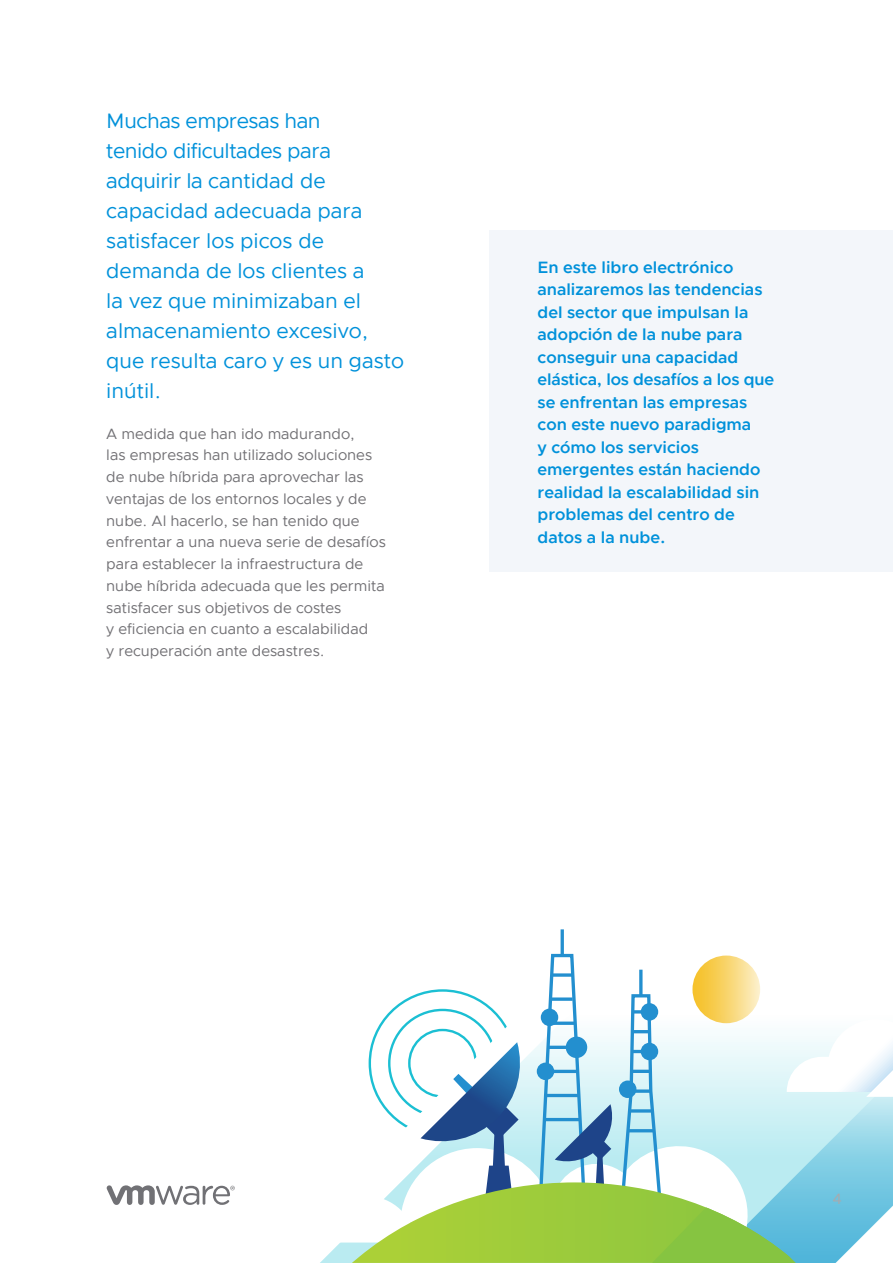
<style>
.page{position:relative;width:893px;height:1263px;background:#fff}
.page>*{position:absolute;margin:0;border:0;box-sizing:border-box;transform-origin:0 0}
.t1{font:21px/30px "Metropolis";color:#0091da}
.t2{font:600 16.5px/22.5px "Metropolis";color:#0091da}
.t3{font:15px/21.8px "Metropolis";color:#717074}
.t4{font:15px "Metropolis";color:#aaa9ac}
</style>
<div class="page">
<hr style="left:561px;top:929px;width:3px;height:26px;background:#238fcf">
<svg style="left:320px;top:952px;width:573px;height:311px"></svg>
<div style="left:489px;top:230px;width:404px;height:341px;background:#f3f6fa"></div>
<svg style="left:106px;top:1185px;width:129px;height:19px"></svg>
<h1 class="t1" style="left:106px;top:105px;width:299px">Muchas empresas han<br>tenido dificultades para adquirir la cantidad de capacidad adecuada para satisfacer los picos de demanda de los clientes a<br>la vez que minimizaban el almacenamiento excesivo, que resulta caro y es un gasto inútil.</h1>
<p class="t3" style="left:106px;top:422px;width:281px">A medida que han ido madurando,<br>las empresas han utilizado soluciones de nube híbrida para aprovechar las ventajas de los entornos locales y de nube. Al hacerlo, se han tenido que enfrentar a una nueva serie de desafíos para establecer la infraestructura de nube híbrida adecuada que les permita satisfacer sus objetivos de costes<br>y eficiencia en cuanto a escalabilidad<br>y recuperación ante desastres.</p>
<p class="t2" style="left:537px;top:256px;width:238px">En este libro electrónico analizaremos las tendencias del sector que impulsan la adopción de la nube para conseguir una capacidad elástica, los desafíos a los que se enfrentan las empresas con este nuevo paradigma<br>y cómo los servicios emergentes están haciendo realidad la escalabilidad sin problemas del centro de datos a la nube.</p>
<p class="t4" style="left:833px;top:1190px;width:10px">4</p>
</div>
